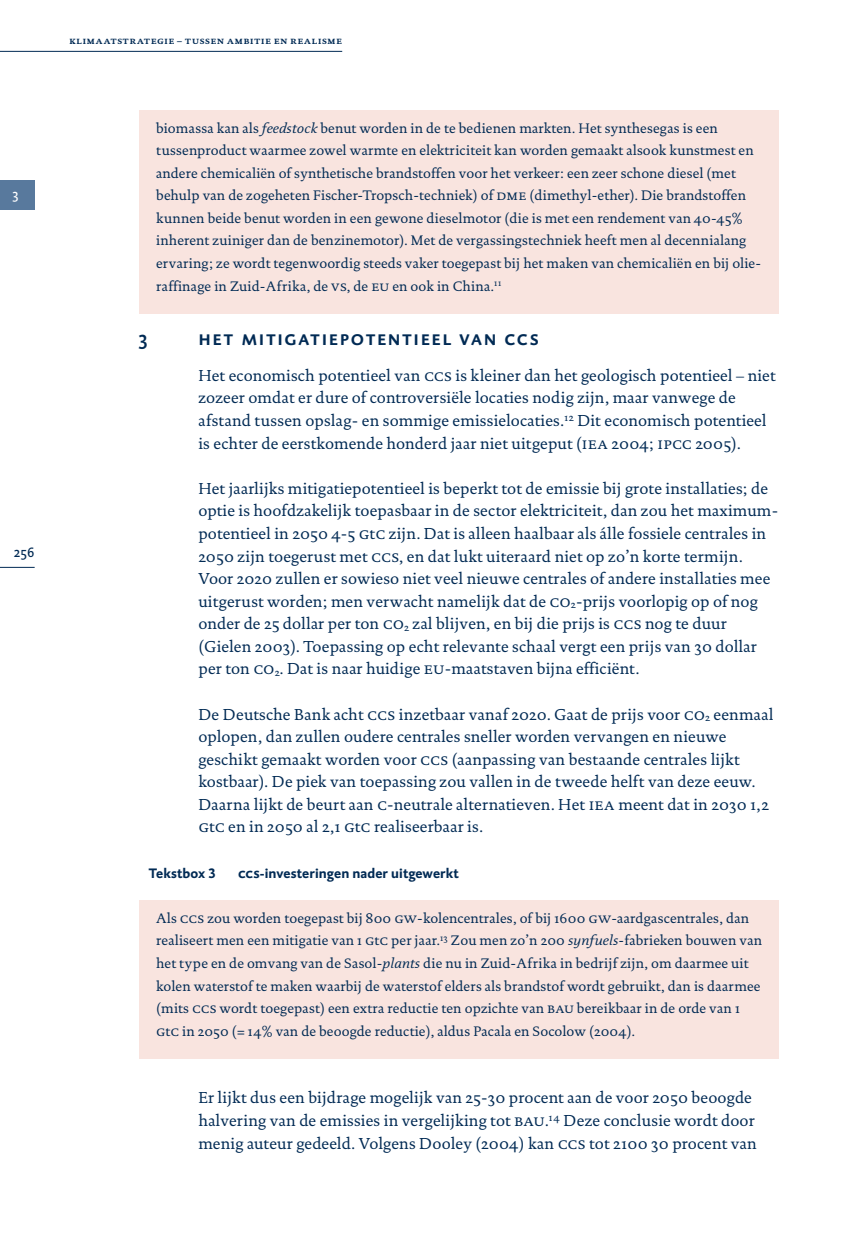
<style>
.page{position:relative;width:868px;height:1241px;background:#fff}
.page>*{position:absolute;margin:0;border:0;box-sizing:border-box;transform-origin:0 0}
.t1{font:500 21px "DTL Caspari T Caps";letter-spacing:.075em;color:#002a54}
.t2{font:16.1px/22.6px "DTL Documenta ST";letter-spacing:.01em;color:#002a54}
.t3{font:14.88px "DTL Caspari ST";color:#002a54}
.t4{font:14.88px "DTL Caspari ST";color:#fff}
.t5{font:14px/22.6px "DTL Documenta ST";letter-spacing:.01em;color:#002a54}
.t6{font:700 14px "DTL Caspari T";letter-spacing:.01em;color:#002a54}
.t7{font:700 9.62px "DTL Documenta T Caps";letter-spacing:.09em;color:#002a54}
.s1{font-style:italic}
.s2{font-family:"DTL Documenta T Caps"}
.s3{font-family:"DTL Caspari T Caps"}
</style>
<div class="page">
<div style="left:139px;top:900px;width:640px;height:158px;background:#f9e4df"></div>
<div style="left:139px;top:110px;width:640px;height:203px;background:#f9e4df"></div>
<hr style="left:0;top:51px;width:342px;height:1px;background:#002a54">
<hr style="left:0;top:567px;width:35px;height:1px;background:#002a54">
<div style="left:0;top:180px;width:35px;height:30px;background:#58799d"></div>
<p class="t4" style="left:12px;top:188px;width:8px">3</p>
<p class="t3" style="left:14px;top:547px;width:22px">256</p>
<p class="t7" style="left:69px;top:35px;width:274px">klimaatstrategie – tussen ambitie en realisme</p>
<p class="t5" style="left:156px;top:118px;width:606px">biomassa kan als <span class="s1">feedstock</span> benut worden in de te bedienen markten. Het synthesegas is een tussenproduct waarmee zowel warmte en elektriciteit kan worden gemaakt alsook kunstmest en andere chemicaliën of synthetische brandstoffen voor het verkeer: een zeer schone diesel (met behulp van de zogeheten Fischer-Tropsch-techniek) of <span class="s2">dme</span> (dimethyl-ether). Die brandstoffen kunnen beide benut worden in een gewone dieselmotor (die is met een rendement van 40-45% inherent zuiniger dan de benzinemotor). Met de vergassingstechniek heeft men al decennialang ervaring; ze wordt tegenwoordig steeds vaker toegepast bij het maken van chemicaliën en bij olie&shy;raffinage in Zuid-Afrika, de <span class="s2">vs</span>, de <span class="s2">eu</span> en ook in China.<sup>11</sup></p>
<h1 class="t1" style="left:139px;top:325px;width:10px">3</h1>
<h1 class="t1" style="left:198px;top:325px;width:342px">het mitigatiepotentieel van ccs</h1>
<p class="t2" style="left:198px;top:366px;width:579px">Het economisch potentieel van <span class="s2">ccs</span> is kleiner dan het geologisch potentieel – niet zozeer omdat er dure of controversiële locaties nodig zijn, maar vanwege de afstand tussen opslag- en sommige emissielocaties.<sup>12</sup> Dit economisch potentieel is echter de eerstkomende honderd jaar niet uitgeput (<span class="s2">iea</span> 2004; <span class="s2">ipcc</span> 2005).</p>
<p class="t2" style="left:198px;top:478px;width:581px">Het jaarlijks mitigatiepotentieel is beperkt tot de emissie bij grote installaties; de optie is hoofdzakelijk toepasbaar in de sector elektriciteit, dan zou het maximum&shy;potentieel in 2050 4-5 <span class="s2">g</span>t<span class="s2">c</span> zijn. Dat is alleen haalbaar als álle fossiele centrales in 2050 zijn toegerust met <span class="s2">ccs</span>, en dat lukt uiteraard niet op zo’n korte termijn.<br>Voor 2020 zullen er sowieso niet veel nieuwe centrales of andere installaties mee uitgerust worden; men verwacht namelijk dat de <span class="s2">co</span><sub>2</sub>-prijs voorlopig op of nog onder de 25 dollar per ton <span class="s2">co</span><sub>2</sub> zal blijven, en bij die prijs is <span class="s2">ccs</span> nog te duur (Gielen 2003). Toepassing op echt relevante schaal vergt een prijs van 30 dollar per ton <span class="s2">co</span><sub>2</sub>. Dat is naar huidige <span class="s2">eu</span>-maatstaven bijna efficiënt.</p>
<p class="t2" style="left:198px;top:704px;width:577px">De Deutsche Bank acht <span class="s2">ccs</span> inzetbaar vanaf 2020. Gaat de prijs voor <span class="s2">co</span><sub>2</sub> eenmaal oplopen, dan zullen oudere centrales sneller worden vervangen en nieuwe geschikt gemaakt worden voor <span class="s2">ccs</span> (aanpassing van bestaande centrales lijkt kostbaar). De piek van toepassing zou vallen in de tweede helft van deze eeuw.<br>Daarna lijkt de beurt aan <span class="s2">c</span>-neutrale alternatieven. Het <span class="s2">iea</span> meent dat in 2030 1,2 <span class="s2">g</span>t<span class="s2">c</span> en in 2050 al 2,1 <span class="s2">g</span>t<span class="s2">c</span> realiseerbaar is.</p>
<p class="t6" style="left:149px;top:867px;width:69px">Tekstbox 3</p>
<p class="t6" style="left:238px;top:867px;width:222px"><span class="s3">ccs</span>-investeringen nader uitgewerkt</p>
<p class="t5" style="left:156px;top:908px;width:607px">Als <span class="s2">ccs</span> zou worden toegepast bij 800 <span class="s2">gw</span>-kolencentrales, of bij 1600 <span class="s2">gw</span>-aardgascentrales, dan realiseert men een mitigatie van 1 <span class="s2">g</span>t<span class="s2">c</span> per jaar.<sup>13</sup> Zou men zo’n 200 <span class="s1">synfuels-</span>fabrieken bouwen van het type en de omvang van de Sasol-<span class="s1">plants</span> die nu in Zuid-Afrika in bedrijf zijn, om daarmee uit kolen waterstof te maken waarbij de waterstof elders als brandstof wordt gebruikt, dan is daarmee (mits <span class="s2">ccs</span> wordt toegepast) een extra reductie ten opzichte van <span class="s2">bau</span> bereikbaar in de orde van 1 <span class="s2">g</span>t<span class="s2">c</span> in 2050 (= 14% van de beoogde reductie), aldus Pacala en Socolow (2004).</p>
<p class="t2" style="left:198px;top:1088px;width:560px">Er lijkt dus een bijdrage mogelijk van 25-30 procent aan de voor 2050 beoogde halvering van de emissies in vergelijking tot <span class="s2">bau</span>.<sup>14</sup> Deze conclusie wordt door menig auteur gedeeld. Volgens Dooley (2004) kan <span class="s2">ccs</span> tot 2100 30 procent van</p>
</div>
